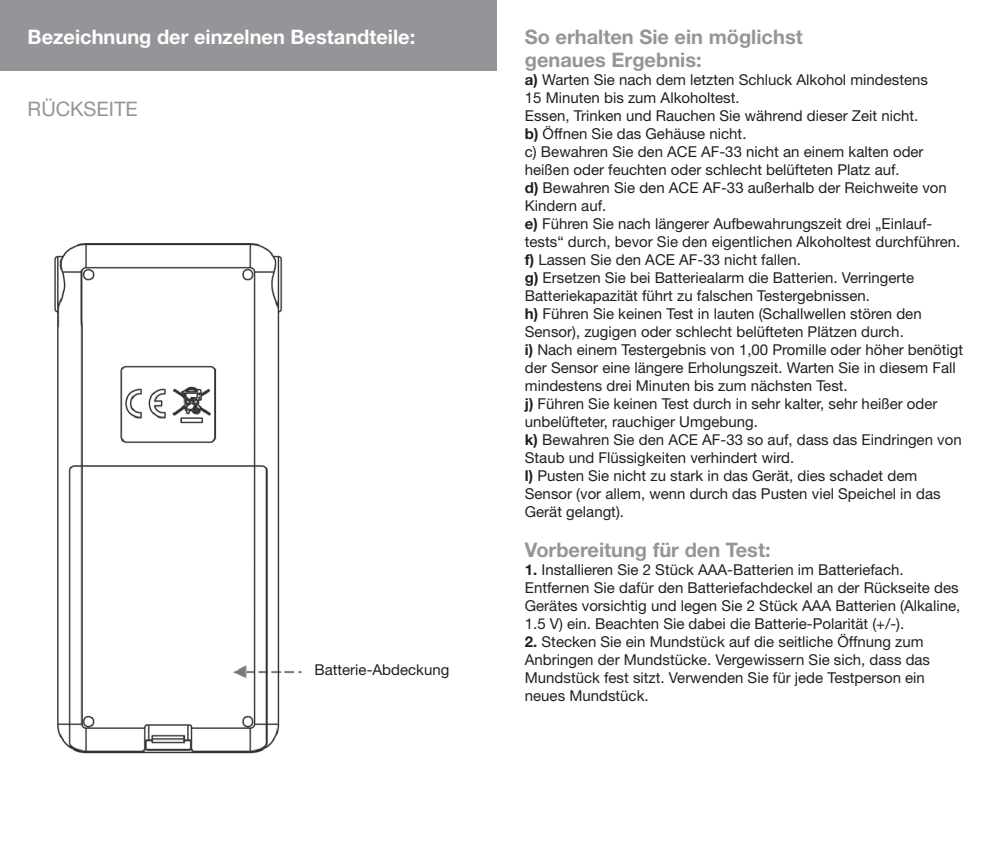
<style>
.page{position:relative;width:993px;height:851px;background:#fff}
.page>*{position:absolute;margin:0;border:0;box-sizing:border-box;transform-origin:0 0}
.t1{font:700 20px/22.5px "Helvetica Neue";color:#939598}
.t2{font:700 20px "Helvetica Neue";color:#fff}
.t3{font:20px "Helvetica Neue";color:#939598}
.t4{font:15px/18px "Helvetica Neue";color:#231f20}
.s1{font-weight:700}
</style>
<div class="page">
<div style="left:0;top:0;width:496px;height:71px;background:#939598"></div>
<img style="left:54px;top:243px;width:248px;height:511px">
<h1 class="t2" style="left:28px;top:24px;width:389px">Bezeichnung der einzelnen Bestandteile:</h1>
<h1 class="t3" style="left:28px;top:97px;width:111px">RÜCKSEITE</h1>
<p class="t4" style="left:314px;top:660px;width:136px">Batterie-Abdeckung</p>
<h1 class="t1" style="left:524px;top:25px;width:279px">So erhalten Sie ein möglichst genaues Ergebnis:</h1>
<p class="t4" style="left:524px;top:70px;width:439px"><span class="s1">a)</span> Warten Sie nach dem letzten Schluck Alkohol mindestens<br>15 Minuten bis zum Alkoholtest.<br>Essen, Trinken und Rauchen Sie während dieser Zeit nicht.<br><span class="s1">b)</span> Öffnen Sie das Gehäuse nicht.<br>c) Bewahren Sie den ACE AF-33 nicht an einem kalten oder heißen oder feuchten oder schlecht belüfteten Platz auf.<br><span class="s1">d)</span> Bewahren Sie den ACE AF-33 außerhalb der Reichweite von Kindern auf.<br><span class="s1">e)</span> Führen Sie nach längerer Aufbewahrungszeit drei „Einlauf&shy;tests“ durch, bevor Sie den eigentlichen Alkoholtest durchführen. <span class="s1">f)</span> Lassen Sie den ACE AF-33 nicht fallen.<br><span class="s1">g)</span> Ersetzen Sie bei Batteriealarm die Batterien. Verringerte Batteriekapazität führt zu falschen Testergebnissen.<br><span class="s1">h)</span> Führen Sie keinen Test in lauten (Schallwellen stören den Sensor), zugigen oder schlecht belüfteten Plätzen durch.<br><span class="s1">i)</span> Nach einem Testergebnis von 1,00 Promille oder höher benötigt der Sensor eine längere Erholungszeit. Warten Sie in diesem Fall mindestens drei Minuten bis zum nächsten Test.<br><span class="s1">j)</span> Führen Sie keinen Test durch in sehr kalter, sehr heißer oder unbelüfteter, rauchiger Umgebung.<br><span class="s1">k)</span> Bewahren Sie den ACE AF-33 so auf, dass das Eindringen von Staub und Flüssigkeiten verhindert wird.<br><span class="s1">l)</span> Pusten Sie nicht zu stark in das Gerät, dies schadet dem Sensor (vor allem, wenn durch das Pusten viel Speichel in das Gerät gelangt).</p>
<h1 class="t1" style="left:524px;top:538px;width:247px">Vorbereitung für den Test:</h1>
<p class="t4" style="left:524px;top:560px;width:437px"><span class="s1">1.</span> Installieren Sie 2 Stück AAA-Batterien im Batteriefach.<br>Entfernen Sie dafür den Batteriefachdeckel an der Rückseite des Gerätes vorsichtig und legen Sie 2 Stück AAA Batterien (Alkaline, 1.5 V) ein. Beachten Sie dabei die Batterie-Polarität (+/-).</p>
<p class="t4" style="left:524px;top:632px;width:406px"><span class="s1">2.</span> Stecken Sie ein Mundstück auf die seitliche Öffnung zum Anbringen der Mundstücke. Vergewissern Sie sich, dass das Mundstück fest sitzt. Verwenden Sie für jede Testperson ein neues Mundstück.</p>
</div>
